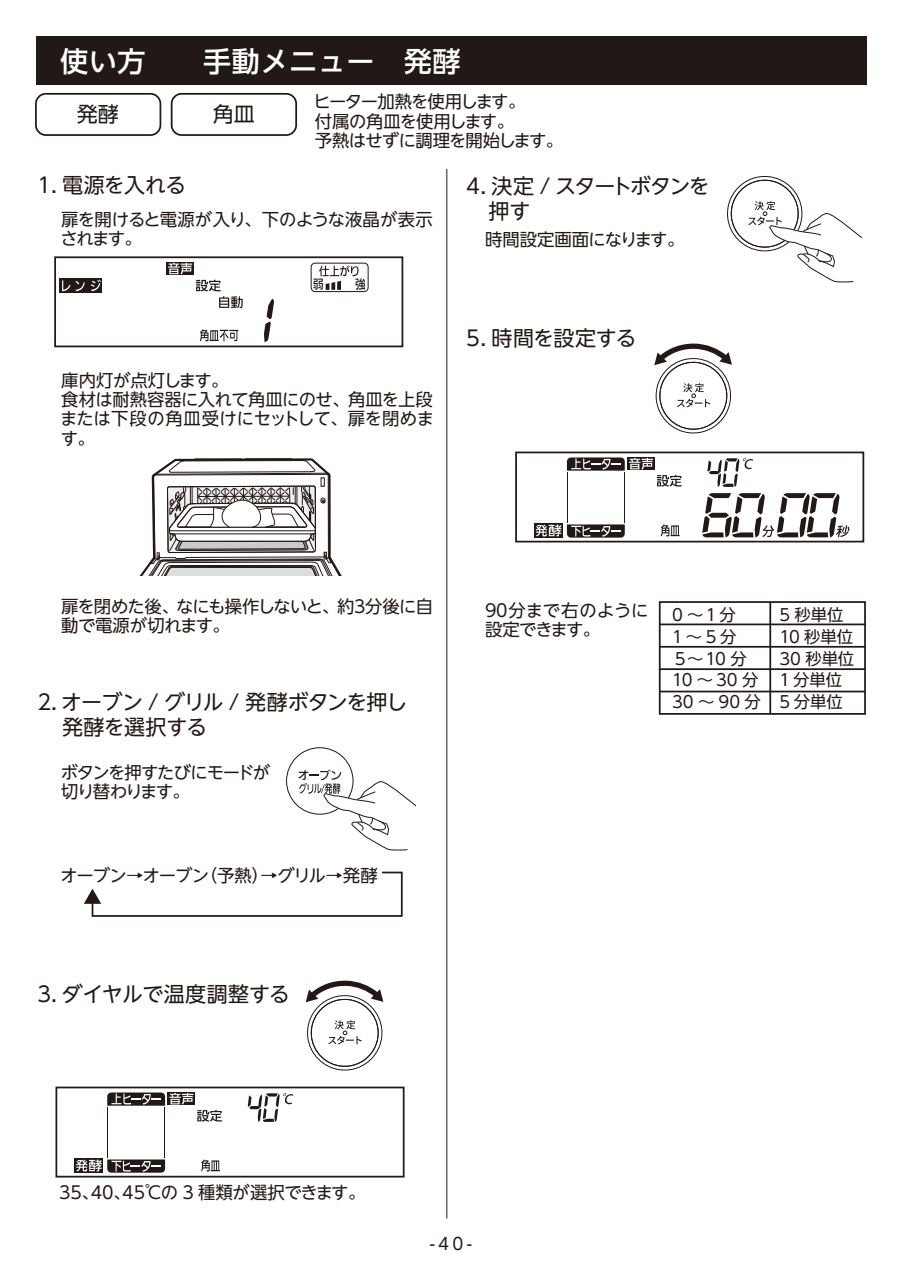
<style>
.page{position:relative;width:903px;height:1275px;background:#fff}
.page>*{position:absolute;margin:0;border:0;box-sizing:border-box;transform-origin:0 0}
.t1{font:500 28px "UD Shin Go NT Pro";letter-spacing:.02em;color:#fff}
.t2{font:21px/24.8px "UD Shin Go NT Pro";letter-spacing:-.035em;color:#221815}
.t3{font:21px/24.8px "UD Shin Go NT Pro";letter-spacing:-.075em;color:#221815}
.t4{font:21px "UD Shin Go NT Pro";letter-spacing:-.015em;color:#221815}
.t5{font:17.32px/19.2px "UD Shin Go NT Pro";letter-spacing:-.035em;color:#221815}
.t6{font:17.32px/19.2px "UD Shin Go NT Pro";letter-spacing:-.06em;color:#221815}
.t7{font:17.32px/19.2px "UD Shin Go NT Pro";letter-spacing:-.015em;color:#221815}
.t8{font:17.32px "UD Shin Go NT Pro";color:#221815}
.t9{font:17.32px/19.2px "UD Shin Go NT Pro";letter-spacing:-.08em;color:#221815}
.t10{font:16.62px "UD Shin Go NT Pro";color:#221815}
.t11{font:16.45px/21.9px "UD Shin Go NT Pro";letter-spacing:-.005em;color:#221815}
</style>
<div class="page">
<div style="left:36px;top:36px;width:830px;height:49px;background:#221815"></div>
<hr style="left:446px;top:169px;width:1px;height:1049px;background:#221815">
<div style="left:35px;top:93px;width:126px;height:43px;border:2px solid #221815;border-radius:10px"></div>
<div style="left:171px;top:93px;width:126px;height:43px;border:2px solid #221815;border-radius:10px"></div>
<div style="left:54px;top:256px;width:349px;height:91px;border:2px solid #221815"></div>
<svg style="left:196px;top:280px;width:47px;height:28px"></svg>
<svg style="left:167px;top:262px;width:27px;height:13px"></svg>
<svg style="left:168px;top:263px;width:24px;height:11px"></svg>
<div style="left:60px;top:279px;width:42px;height:14px;background:#221815"></div>
<svg style="left:62px;top:280px;width:8px;height:11px"></svg>
<svg style="left:76px;top:279px;width:25px;height:13px"></svg>
<svg style="left:310px;top:262px;width:59px;height:31px"></svg>
<svg style="left:264px;top:299px;width:10px;height:43px"></svg>
<svg style="left:702px;top:493px;width:147px;height:44px"></svg>
<svg style="left:140px;top:458px;width:201px;height:117px"></svg>
<hr style="left:179px;top:527px;width:126px;height:1px;background:#221815">
<svg style="left:567px;top:524px;width:58px;height:14px"></svg>
<hr style="left:567px;top:472px;width:1px;height:51px;background:#221815">
<hr style="left:624px;top:472px;width:1px;height:51px;background:#221815">
<svg style="left:567px;top:457px;width:115px;height:30px"></svg>
<svg style="left:661px;top:524px;width:18px;height:12px"></svg>
<svg style="left:707px;top:458px;width:46px;height:29px"></svg>
<div style="left:515px;top:452px;width:349px;height:90px;border:2px solid #221815"></div>
<svg style="left:534px;top:523px;width:29px;height:15px"></svg>
<svg style="left:535px;top:524px;width:26px;height:12px"></svg>
<div style="left:659px;top:601px;width:207px;height:114px;border:2px solid #221815"></div>
<hr style="left:660px;top:623px;width:205px;height:2px;background:#221815">
<hr style="left:660px;top:646px;width:205px;height:2px;background:#221815">
<hr style="left:660px;top:668px;width:205px;height:2px;background:#221815">
<hr style="left:660px;top:691px;width:205px;height:1px;background:#221815">
<hr style="left:769px;top:602px;width:2px;height:112px;background:#221815">
<hr style="left:107px;top:1107px;width:1px;height:51px;background:#221815">
<hr style="left:164px;top:1107px;width:1px;height:51px;background:#221815">
<svg style="left:107px;top:1092px;width:115px;height:30px"></svg>
<svg style="left:201px;top:1159px;width:19px;height:12px"></svg>
<svg style="left:248px;top:1093px;width:45px;height:29px"></svg>
<div style="left:55px;top:1087px;width:349px;height:90px;border:2px solid #221815"></div>
<div style="left:75px;top:1158px;width:28px;height:15px;background:#221815"></div>
<svg style="left:76px;top:1159px;width:89px;height:14px"></svg>
<svg style="left:305px;top:980px;width:79px;height:91px"></svg>
<svg style="left:654px;top:343px;width:78px;height:91px"></svg>
<svg style="left:727px;top:176px;width:135px;height:107px"></svg>
<svg style="left:200px;top:329px;width:38px;height:12px"></svg>
<svg style="left:84px;top:871px;width:319px;height:46px"></svg>
<svg style="left:298px;top:770px;width:119px;height:81px"></svg>
<h1 class="t1" style="left:60px;top:38px;width:402px">使い方　　手動メニュー　発酵</h1>
<p class="t2" style="left:77px;top:101px;width:43px">発酵</p>
<p class="t2" style="left:213px;top:101px;width:43px">角皿</p>
<p class="t6" style="left:313px;top:92px;width:251px">ヒーター加熱を使用します。<br>付属の角皿を使用します。<br>予熱はせずに調理を開始します。</p>
<p class="t2" style="left:34px;top:172px;width:154px">１．電源を入れる</p>
<p class="t5" style="left:60px;top:209px;width:374px">扉を開けると電源が入り、下のような液晶が表示されます。</p>
<p class="t7" style="left:60px;top:370px;width:375px">庫内灯が点灯します。<br>食材は耐熱容器に入れて角皿にのせ、角皿を上段または下段の角皿受けにセットして、扉を閉めます。</p>
<p class="t3" style="left:489px;top:173px;width:223px;text-indent:-23px">4．決定 / スタートボタンを押す</p>
<p class="t5" style="left:485px;top:229px;width:201px">時間設定画面になります。</p>
<p class="t2" style="left:466px;top:325px;width:172px">5．時間を設定する</p>
<p class="t5" style="left:61px;top:596px;width:373px">扉を閉めた後、なにも操作しないと、約３分後に自動で電源が切れます。</p>
<p class="t2" style="left:62px;top:689px;width:346px;text-indent:-28px">２．オーブン / グリル / 発酵ボタンを押し発酵を選択する</p>
<p class="t9" style="left:61px;top:762px;width:211px">ボタンを押すたびにモードが切り替わります。</p>
<p class="t6" style="left:61px;top:865px;width:319px">オーブン→オーブン（予熱）→グリル→発酵</p>
<p class="t4" style="left:34px;top:977px;width:258px">３．ダイヤルで温度調整する</p>
<p class="t5" style="left:485px;top:600px;width:165px">9０分まで右のように設定できます。</p>
<p class="t11" style="left:672px;top:603px;width:90px">0～1分<br>1～5分<br>５～10 分<br>10～30分<br>30～90分</p>
<p class="t11" style="left:779px;top:603px;width:76px">5 秒単位<br>10 秒単位<br>30 秒単位<br>1 分単位<br>5 分単位</p>
<p class="t8" style="left:59px;top:1179px;width:308px">35、40、45℃の 3 種類が選択できます。</p>
<p class="t10" style="left:430px;top:1231px;width:44px">-40-</p>
</div>
